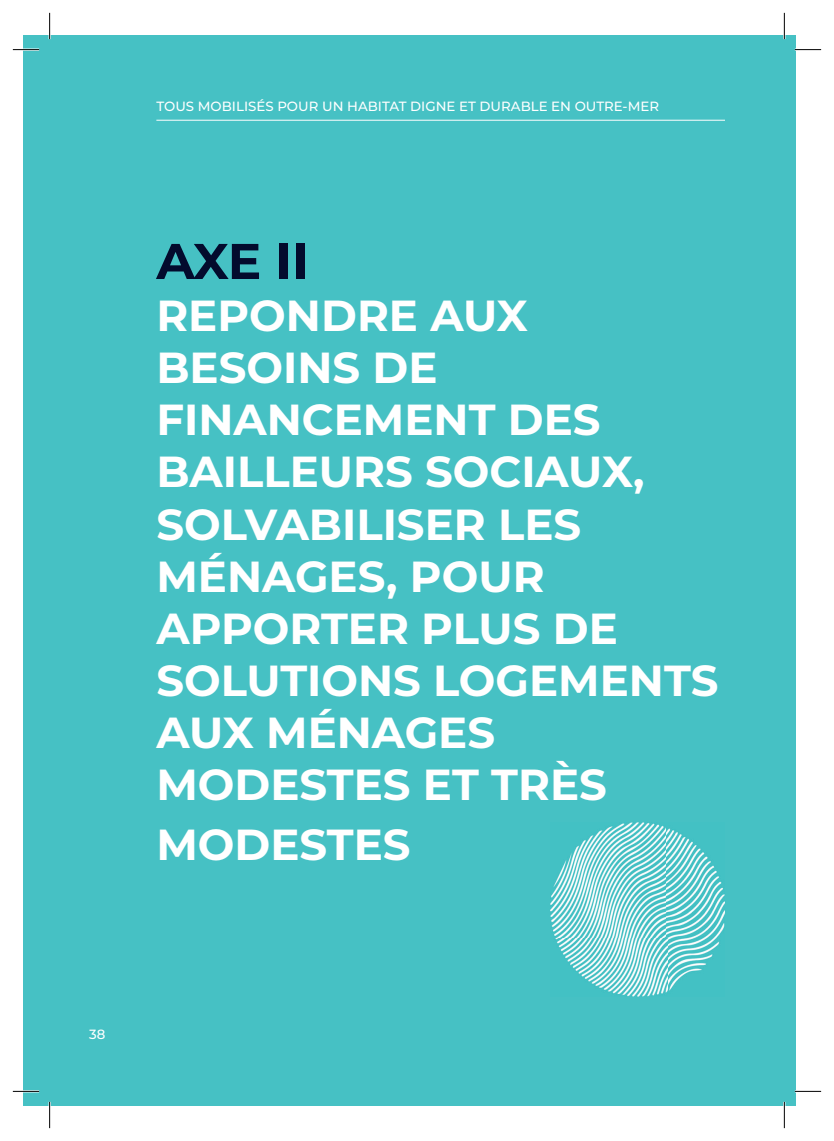
<style>
.page{position:relative;width:834px;height:1141px;background:#fff}
.page>*{position:absolute;margin:0;border:0;box-sizing:border-box;transform-origin:0 0}
.t1{font:700 50.05px "Montserrat";color:#030b2d}
.t2{font:700 43.4px/52.1px "Montserrat";color:#fff}
.t3{font:500 13.3px "Montserrat";color:#fff}
</style>
<div class="page">
<div style="left:24px;top:35px;width:771px;height:1070px;background:#46c1c4"></div>
<hr style="left:156px;top:120px;width:568px;height:1px;background:#fff">
<img style="left:551px;top:823px;width:173px;height:174px">
<hr style="left:13px;top:49px;width:26px;height:2px;background:#fff">
<hr style="left:49px;top:13px;width:2px;height:26px;background:#fff">
<hr style="left:794px;top:49px;width:27px;height:2px;background:#fff">
<hr style="left:783px;top:13px;width:2px;height:26px;background:#fff">
<hr style="left:783px;top:1102px;width:2px;height:26px;background:#fff">
<hr style="left:49px;top:1102px;width:2px;height:26px;background:#fff">
<svg style="left:13px;top:49px;width:26px;height:1px"></svg>
<svg style="left:49px;top:13px;width:1px;height:26px"></svg>
<svg style="left:794px;top:49px;width:27px;height:1px"></svg>
<svg style="left:783px;top:13px;width:1px;height:26px"></svg>
<svg style="left:794px;top:1090px;width:28px;height:2px"></svg>
<svg style="left:783px;top:1102px;width:1px;height:26px"></svg>
<svg style="left:12px;top:1090px;width:27px;height:2px"></svg>
<svg style="left:49px;top:1102px;width:1px;height:26px"></svg>
<p class="t3" style="left:156px;top:101px;width:504px">TOUS MOBILISÉS POUR UN HABITAT DIGNE ET DURABLE EN OUTRE-MER</p>
<p class="t1" style="left:156px;top:242px;width:153px">AXE II</p>
<p class="t2" style="left:156px;top:293px;width:563px">REPONDRE AUX<br>BESOINS DE<br>FINANCEMENT DES<br>BAILLEURS SOCIAUX,<br>SOLVABILISER LES<br>MÉNAGES, POUR<br>APPORTER PLUS DE<br>SOLUTIONS LOGEMENTS<br>AUX MÉNAGES<br>MODESTES ET TRÈS</p>
<p class="t2" style="left:156px;top:822px;width:256px">MODESTES</p>
<p class="t3" style="left:89px;top:1029px;width:18px">38</p>
</div>
